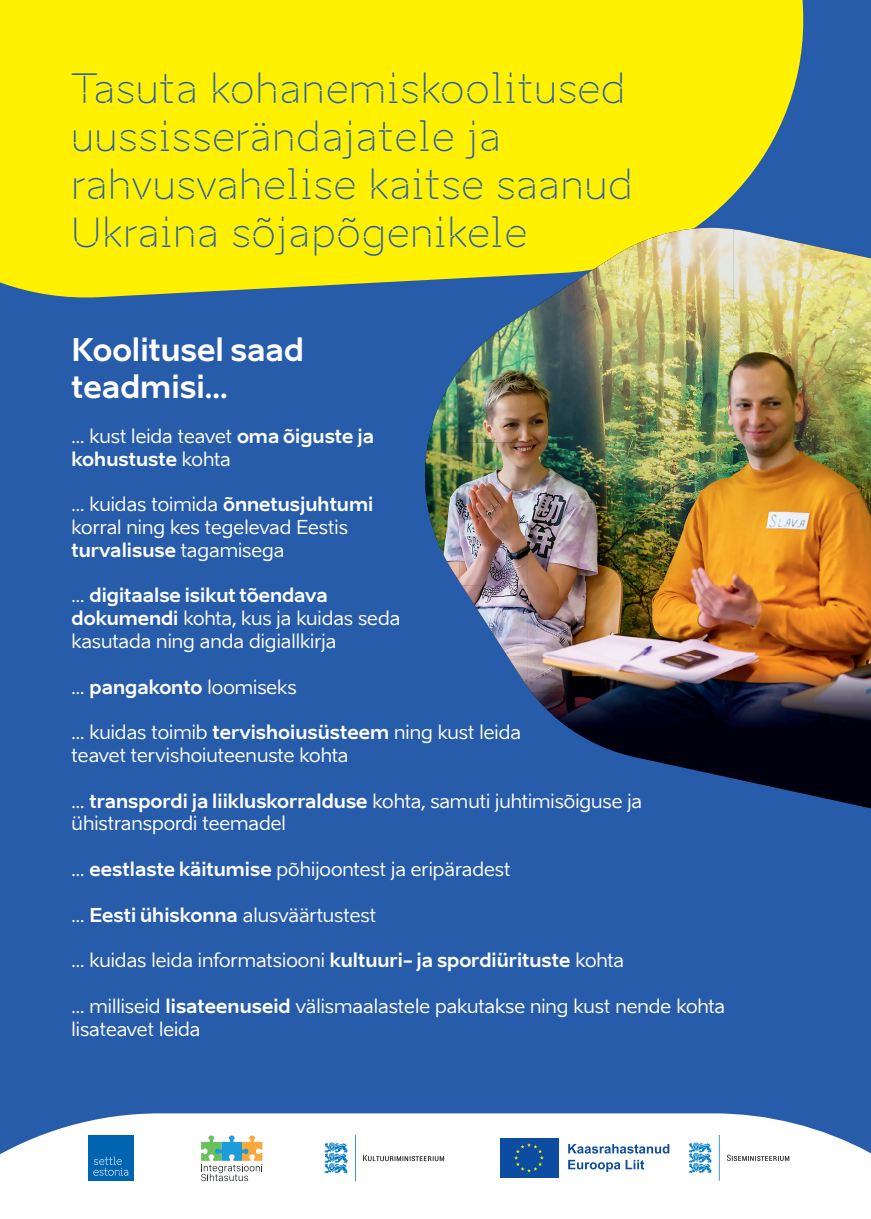
<style>
.page{position:relative;width:871px;height:1219px;background:#fff}
.page>*{position:absolute;margin:0;border:0;box-sizing:border-box;transform-origin:0 0}
.t1{font:40px/48px "Aino Headline";color:#275caa}
.t2{font:700 31px/37.2px "Aino";color:#fff}
.t3{font:19px/22.8px "Aino";color:#fff}
.s1{font-weight:700}
</style>
<div class="page">
<div style="left:0;top:0;width:870px;height:1219px;background:#275caa"></div>
<div style="left:0;top:0;width:804px;height:298px;background:#fff101"></div>
<div style="left:0;top:1113px;width:870px;height:106px;background:#fff"></div>
<svg style="left:400px;top:222px;width:470px;height:586px"></svg>
<img style="left:633px;top:228px;width:77px;height:17px">
<img style="left:733px;top:229px;width:137px;height:70px">
<img style="left:527px;top:267px;width:69px;height:426px">
<img style="left:459px;top:312px;width:68px;height:273px">
<img style="left:596px;top:299px;width:274px;height:429px">
<img style="left:434px;top:401px;width:7px;height:18px">
<img style="left:461px;top:585px;width:66px;height:72px">
<img style="left:507px;top:657px;width:20px;height:30px">
<img style="left:531px;top:692px;width:65px;height:36px">
<svg style="left:201px;top:1135px;width:61px;height:46px;background:#b9cebf"></svg>
<div style="left:88px;top:1135px;width:46px;height:46px;background:#0164b1"></div>
<svg style="left:93px;top:1157px;width:35px;height:19px"></svg>
<div style="left:499px;top:1138px;width:59px;height:39px;background:#0d4da1"></div>
<svg style="left:514px;top:1143px;width:29px;height:29px"></svg>
<svg style="left:568px;top:1144px;width:101px;height:9px"></svg>
<svg style="left:568px;top:1160px;width:76px;height:12px"></svg>
<svg style="left:688px;top:1135px;width:31px;height:46px"></svg>
<svg style="left:726px;top:1155px;width:63px;height:6px"></svg>
<svg style="left:324px;top:1135px;width:31px;height:46px"></svg>
<svg style="left:363px;top:1155px;width:81px;height:6px"></svg>
<h1 class="t1" style="left:71px;top:64px;width:564px">Tasuta kohanemiskoolitused uussisserändajatele ja rahvusvahelise kaitse saanud<br>Ukraina sõjapõgenikele</h1>
<h2 class="t2" style="left:72px;top:331px;width:234px">Koolitusel saad teadmisi...</h2>
<p class="t3" style="left:72px;top:424px;width:304px">... kust leida teavet <span class="s1">oma õiguste ja kohustuste</span> kohta</p>
<p class="t3" style="left:72px;top:493px;width:303px">... kuidas toimida <span class="s1">õnnetusjuhtumi </span>korral ning kes tegelevad Eestis <span class="s1">turvalisuse</span> tagamisega</p>
<p class="t3" style="left:72px;top:584px;width:330px">... <span class="s1">digitaalse isikut tõendava dokumendi</span> kohta, kus ja kuidas seda kasutada ning anda digiallkirja</p>
<p class="t3" style="left:72px;top:675px;width:226px">... <span class="s1">pangakonto</span> loomiseks</p>
<p class="t3" style="left:72px;top:721px;width:450px">... kuidas toimib <span class="s1">tervishoiusüsteem</span> ning kust leida teavet tervishoiuteenuste kohta</p>
<p class="t3" style="left:72px;top:789px;width:572px">... <span class="s1">transpordi ja liikluskorralduse</span> kohta, samuti juhtimisõiguse ja ühistranspordi teemadel</p>
<p class="t3" style="left:72px;top:858px;width:440px">... <span class="s1">eestlaste käitumise</span> põhijoontest ja eripäradest</p>
<p class="t3" style="left:72px;top:903px;width:306px">... <span class="s1">Eesti ühiskonna</span> alusväärtustest</p>
<p class="t3" style="left:72px;top:949px;width:553px">... kuidas leida informatsiooni <span class="s1">kultuuri- ja spordiürituste</span> kohta</p>
<p class="t3" style="left:72px;top:994px;width:654px">... milliseid <span class="s1">lisateenuseid</span> välismaalastele pakutakse ning kust nende kohta lisateavet leida</p>
</div>
